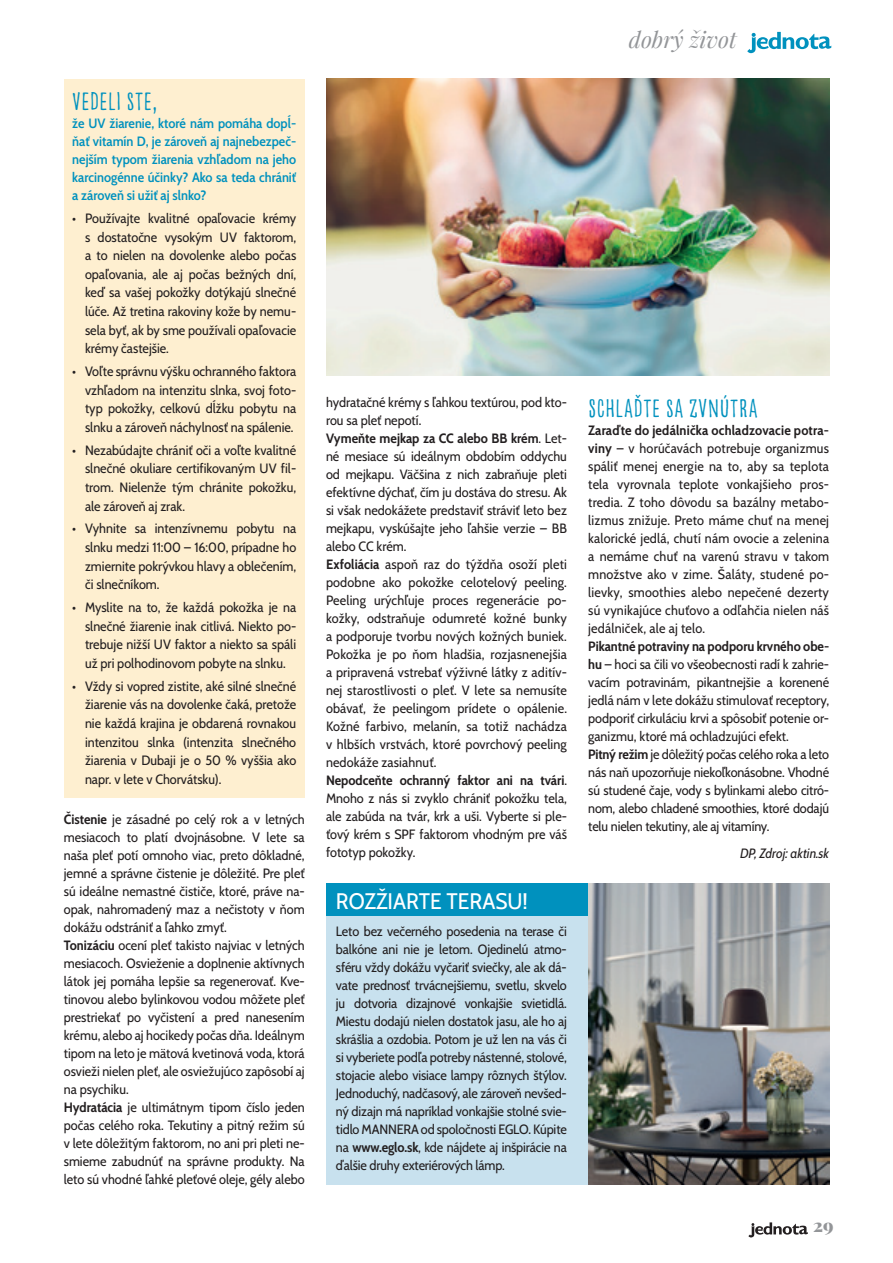
<style>
.page{position:relative;width:893px;height:1263px;background:#fff}
.page>*{position:absolute;margin:0;border:0;box-sizing:border-box;transform-origin:0 0}
.t1{font:27px "Goodlife Sans Condensed";letter-spacing:.005em;color:#0091be}
.t2{font:semi-condensed 22.5px "Cabin";color:#fff}
.t3{font:italic 22.5px "Playfair Display";color:#939598}
.t4{font:900 18px "Playfair Display";color:#939598}
.t5{font:semi-condensed 13.5px/18px "Cabin";color:#231f20;text-align:justify}
.t6{font:600 semi-condensed 13.5px/18px "Cabin";color:#0091be;text-align:justify}
.t7{font:italic semi-condensed 13.5px "Cabin";color:#231f20}
.s1{font-weight:700}
</style>
<div class="page">
<svg style="left:748px;top:1222px;width:60px;height:15px"></svg>
<div style="left:326px;top:883px;width:503px;height:301px;background:#c8e1ee"></div>
<div style="left:326px;top:883px;width:503px;height:33px;background:#0091be"></div>
<svg style="left:747px;top:32px;width:84px;height:21px"></svg>
<img style="left:326px;top:79px;width:503px;height:296px">
<img style="left:588px;top:883px;width:241px;height:301px">
<div style="left:64px;top:79px;width:241px;height:718px;background:#feefd0"></div>
<h1 class="t1" style="left:72px;top:86px;width:86px">VEDELI STE,</h1>
<p class="t6" style="left:72px;top:113px;width:225px">že UV žiarenie, ktoré nám pomáha dopĺ&shy;ňať vitamín D, je zároveň aj najnebezpeč&shy;nejším typom žiarenia vzhľadom na jeho karcinogénne účinky? Ako sa teda chrániť a zároveň si užiť aj slnko?</p>
<p class="t5" style="left:85px;top:208px;width:213px;line-height:18.6px;text-indent:-13px">• Používajte kvalitné opaľovacie krémy s dostatočne vysokým UV faktorom, a to nielen na dovolenke alebo počas opaľovania, ale aj počas bežných dní, keď sa vašej pokožky dotýkajú slnečné lúče. Až tretina rakoviny kože by nemu&shy;sela byť, ak by sme používali opaľovacie krémy častejšie.</p>
<p class="t5" style="left:85px;top:361px;width:213px;line-height:18.6px;text-indent:-13px">• Voľte správnu výšku ochranného faktora vzhľadom na intenzitu slnka, svoj foto&shy;typ pokožky, celkovú dĺžku pobytu na slnku a zároveň náchylnosť na spálenie.</p>
<p class="t5" style="left:85px;top:440px;width:213px;line-height:18.6px;text-indent:-13px">• Nezabúdajte chrániť oči a voľte kvalitné slnečné okuliare certifikovaným UV fil&shy;trom. Nielenže tým chránite pokožku, ale zároveň aj zrak.</p>
<p class="t5" style="left:85px;top:518px;width:213px;line-height:18.6px;text-indent:-13px">• Vyhnite sa intenzívnemu pobytu na slnku medzi 11:00 – 16:00, prípadne ho zmiernite pokrývkou hlavy a oblečením, či slnečníkom.</p>
<p class="t5" style="left:85px;top:597px;width:213px;line-height:18.6px;text-indent:-13px">• Myslite na to, že každá pokožka je na slnečné žiarenie inak citlivá. Niekto po&shy;trebuje nižší UV faktor a niekto sa spáli už pri polhodinovom pobyte na slnku.</p>
<p class="t5" style="left:85px;top:676px;width:213px;line-height:18.6px;text-indent:-13px">• Vždy si vopred zistite, aké silné slnečné žiarenie vás na dovolenke čaká, pretože nie každá krajina je obdarená rovnakou intenzitou slnka (intenzita slnečného žiarenia v Dubaji je o 50 % vyššia ako napr. v lete v Chorvátsku).</p>
<p class="t5" style="left:64px;top:809px;width:242px;text-align:left"><span class="s1">Čistenie</span> je zásadné po celý rok a v letných mesiacoch to platí dvojnásobne. V lete sa naša pleť potí omnoho viac, preto dôkladné, jemné a správne čistenie je dôležité. Pre pleť sú ideálne nemastné čističe, ktoré, práve na&shy;opak, nahromadený maz a nečistoty v ňom dokážu odstrániť a ľahko zmyť.<br><span class="s1">Tonizáciu</span> ocení pleť takisto najviac v letných mesiacoch. Osvieženie a doplnenie aktívnych látok jej pomáha lepšie sa regenerovať. Kve&shy;tinovou alebo bylinkovou vodou môžete pleť prestriekať po vyčistení a pred nanesením krému, alebo aj hocikedy počas dňa. Ideálnym tipom na leto je mätová kvetinová voda, ktorá osvieži nielen pleť, ale osviežujúco zapôsobí aj na psychiku.<br><span class="s1">Hydratácia</span> je ultimátnym tipom číslo jeden počas celého roka. Tekutiny a pitný režim sú v lete dôležitým faktorom, no ani pri pleti ne&shy;smieme zabudnúť na správne produkty. Na leto sú vhodné ľahké pleťové oleje, gély alebo</p>
<h2 class="t3" style="left:629px;top:22px;width:109px">dobrý život</h2>
<p class="t5" style="left:326px;top:393px;width:242px;text-align:left">hydratačné krémy s ľahkou textúrou, pod kto&shy;rou sa pleť nepotí.<br><span class="s1">Vymeňte mejkap za CC alebo BB krém</span>. Let&shy;né mesiace sú ideálnym obdobím oddychu od mejkapu. Väčšina z nich zabraňuje pleti efektívne dýchať, čím ju dostáva do stresu. Ak si však nedokážete predstaviť stráviť leto bez mejkapu, vyskúšajte jeho ľahšie verzie – BB alebo CC krém.<br><span class="s1">Exfoliácia</span> aspoň raz do týždňa osoží pleti podobne ako pokožke celotelový peeling.<br>Peeling urýchľuje proces regenerácie po&shy;kožky, odstraňuje odumreté kožné bunky a podporuje tvorbu nových kožných buniek.<br>Pokožka je po ňom hladšia, rozjasnenejšia a pripravená vstrebať výživné látky z aditív&shy;nej starostlivosti o pleť. V lete sa nemusíte obávať, že peelingom prídete o opálenie.<br>Kožné farbivo, melanín, sa totiž nachádza v hlbších vrstvách, ktoré povrchový peeling nedokáže zasiahnuť.<br><span class="s1">Nepodceňte ochranný faktor ani na tvári</span>.<br>Mnoho z nás si zvyklo chrániť pokožku tela, ale zabúda na tvár, krk a uši. Vyberte si ple&shy;ťový krém s SPF faktorom vhodným pre váš fototyp pokožky.</p>
<h1 class="t1" style="left:588px;top:394px;width:171px">SCHLAĎTE SA ZVNÚTRA</h1>
<p class="t5" style="left:588px;top:421px;width:242px"><span class="s1">Zaraďte do jedálnička ochladzovacie potra&shy;viny</span> – v horúčavách potrebuje organizmus spáliť menej energie na to, aby sa teplota tela vyrovnala teplote vonkajšieho pros&shy;tredia. Z toho dôvodu sa bazálny metabo&shy;lizmus znižuje. Preto máme chuť na menej kalorické jedlá, chutí nám ovocie a zelenina a nemáme chuť na varenú stravu v takom množstve ako v zime. Šaláty, studené po&shy;lievky, smoothies alebo nepečené dezerty sú vynikajúce chuťovo a odľahčia nielen náš jedálniček, ale aj telo.</p>
<p class="t5" style="left:588px;top:637px;width:242px;text-align:left"><span class="s1">Pikantné potraviny na podporu krvného obe&shy;hu</span> – hoci sa čili vo všeobecnosti radí k zahrie&shy;vacím potravinám, pikantnejšie a korenené jedlá nám v lete dokážu stimulovať receptory, podporiť cirkuláciu krvi a spôsobiť potenie or&shy;ganizmu, ktoré má ochladzujúci efekt.<br><span class="s1">Pitný režim</span> je dôležitý počas celého roka a leto nás naň upozorňuje niekoľkonásobne. Vhodné sú studené čaje, vody s bylinkami alebo citró&shy;nom, alebo chladené smoothies, ktoré dodajú telu nielen tekutiny, ale aj vitamíny.</p>
<p class="t7" style="left:740px;top:842px;width:91px">DP, Zdroj: aktin.sk</p>
<h2 class="t2" style="left:336px;top:883px;width:193px">ROZŽIARTE TERASU!</h2>
<p class="t5" style="left:336px;top:921px;width:232px">Leto bez večerného posedenia na terase či balkóne ani nie je letom. Ojedinelú atmo&shy;sféru vždy dokážu vyčariť sviečky, ale ak dá&shy;vate prednosť trvácnejšiemu, svetlu, skvelo ju dotvoria dizajnové vonkajšie svietidlá.<br>Miestu dodajú nielen dostatok jasu, ale ho aj skrášlia a ozdobia. Potom je už len na vás či si vyberiete podľa potreby nástenné, stolové, stojacie alebo visiace lampy rôznych štýlov.<br>Jednoduchý, nadčasový, ale zároveň nevšed&shy;ný dizajn má napríklad vonkajšie stolné svie&shy;tidlo MANNERA od spoločnosti EGLO. Kúpite na <span class="s1">www.eglo.sk</span>, kde nájdete aj inšpirácie na ďalšie druhy exteriérových lámp.</p>
<h3 class="t4" style="left:813px;top:1211px;width:22px">29</h3>
</div>
